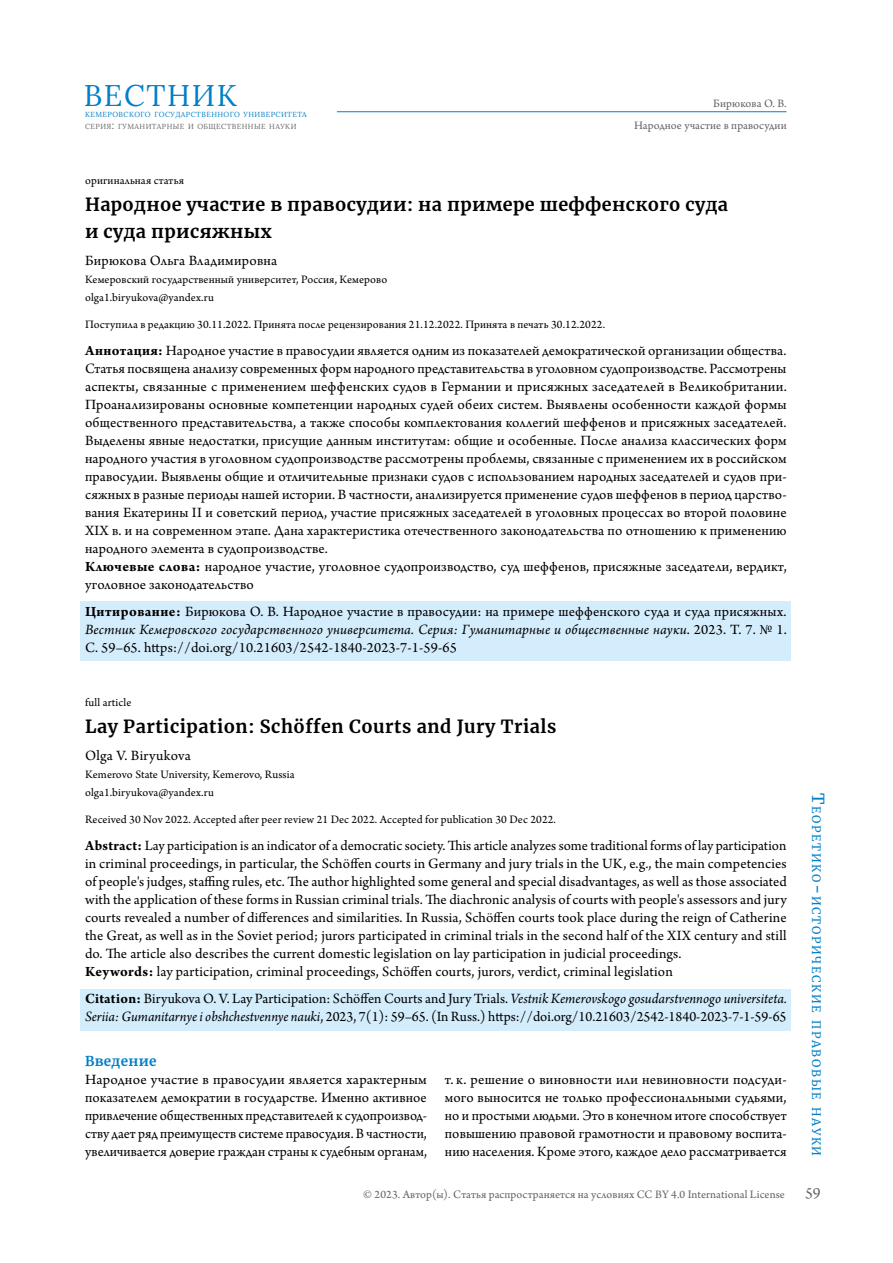
<style>
.page{position:relative;width:893px;height:1263px;background:#fff}
.page>*{position:absolute;margin:0;border:0;box-sizing:border-box;transform-origin:0 0}
.t1{font:29.85px "Lora";letter-spacing:.05em;color:#007fc8}
.t2{font:700 18px/27px "Merriweather";letter-spacing:.02em;color:#000}
.t3{font:16.5px "Arno Pro";color:#646363}
.t4{font:15px/18px "Arno Pro";letter-spacing:.01em;color:#000}
.t5{font:700 13.5px "Merriweather";letter-spacing:.02em;color:#007fc8}
.t6{font:12px/18px "Arno Pro";letter-spacing:.01em;color:#000}
.t7{font:12px/22.8px "Arno Pro";letter-spacing:.01em;color:#646363;text-align:right}
.t8{font:11.55px "Merriweather";letter-spacing:.145em;color:#007fc8}
.t9{font:7.35px/12.6px "Lora";letter-spacing:.055em;color:#007fc8}
.s1{color:#646363}
.s2{font-size:10.5px;color:#646363}
.s3{font-weight:700}
.s4{font-style:italic}
.s5{font-size:16.5px}
</style>
<div class="page">
<hr style="left:337px;top:111px;width:449px;height:1px;background:#007fc8">
<div style="left:81px;top:601px;width:710px;height:60px;background:#d4edfc"></div>
<div style="left:81px;top:989px;width:710px;height:41px;background:#d4edfc"></div>
<h1 class="t1" style="left:84px;top:73px;width:155px">ВЕСТНИК</h1>
<p class="t9" style="left:85px;top:107px;width:223px">кемеровского государственного университета <span class="s1">серия</span><span class="s2">:</span> <span class="s1">гуманитарные и общественные науки</span></p>
<p class="t7" style="left:634px;top:92px;width:154px">Бирюкова О. В.<br>Народное участие в правосудии</p>
<p class="t6" style="left:85px;top:172px;width:100px">оригинальная статья</p>
<p class="t2" style="left:85px;top:190px;width:644px">Народное участие в правосудии: на примере шеффенского суда и суда присяжных</p>
<p class="t4" style="left:85px;top:252px;width:194px">Бирюкова Ольга Владимировна</p>
<p class="t6" style="left:85px;top:271px;width:304px">Кемеровский государственный университет, Россия, Кемерово olga1.biryukova@yandex.ru</p>
<p class="t6" style="left:85px;top:316px;width:522px">Поступила в редакцию 30.11.2022. Принята после рецензирования 21.12.2022. Принята в печать 30.12.2022.</p>
<p class="t4" style="left:85px;top:342px;width:703px"><span class="s3">Аннотация:</span> Народное участие в правосудии является одним из показателей демократической организации общества.<br>Статья посвящена анализу современных форм народного представительства в уголовном судопроизводстве. Рассмотрены аспекты, связанные с применением шеффенских судов в Германии и присяжных заседателей в Великобритании.<br>Проанализированы основные компетенции народных судей обеих систем. Выявлены особенности каждой формы общественного представительства, а также способы комплектования коллегий шеффенов и присяжных заседателей.<br>Выделены явные недостатки, присущие данным институтам: общие и особенные. После анализа классических форм народного участия в уголовном судопроизводстве рассмотрены проблемы, связанные с применением их в российском правосудии. Выявлены общие и отличительные признаки судов с использованием народных заседателей и судов при&shy;сяжных в разные периоды нашей истории. В частности, анализируется применение судов шеффенов в период царство&shy;вания Екатерины II и советский период, участие присяжных заседателей в уголовных процессах во второй половине XIX в. и на современном этапе. Дана характеристика отечественного законодательства по отношению к применению народного элемента в судопроизводстве.<br><span class="s3">Ключевые слова:</span> народное участие, уголовное судопроизводство, суд шеффенов, присяжные заседатели, вердикт, уголовное законодательство</p>
<p class="t4" style="left:85px;top:603px;width:703px;text-align:justify"><span class="s3">Цитирование:</span> Бирюкова О. В. Народное участие в правосудии: на примере шеффенского суда и суда присяжных.<br><span class="s4">Вестник Кемеровского государственного университета. Серия: Гуманитарные и общественные науки</span>. 2023. Т. 7. № 1.<br>С. 59–65. https://doi.org/10.21603/2542-1840-2023-7-1-59-65</p>
<p class="t6" style="left:85px;top:694px;width:48px">full article</p>
<p class="t2" style="left:85px;top:712px;width:473px">Lay Participation: Schöffen Courts and Jury Trials</p>
<p class="t4" style="left:85px;top:747px;width:107px">Olga V. Biryukova</p>
<p class="t6" style="left:85px;top:766px;width:211px">Kemerovo State University, Kemerovo, Russia olga1.biryukova@yandex.ru</p>
<p class="t6" style="left:85px;top:811px;width:472px">Received 30 Nov 2022. Accepted after peer review 21 Dec 2022. Accepted for publication 30 Dec 2022.</p>
<p class="t4" style="left:85px;top:837px;width:703px"><span class="s3">Abstract:</span> Lay participation is an indicator of a democratic society. This article analyzes some traditional forms of lay participation in criminal proceedings, in particular, the Schöffen courts in Germany and jury trials in the UK, e.g., the main competencies of people's judges, staffing rules, etc. The author highlighted some general and special disadvantages, as well as those associated with the application of these forms in Russian criminal trials. The diachronic analysis of courts with people's assessors and jury courts revealed a number of differences and similarities. In Russia, Schöffen courts took place during the reign of Catherine the Great, as well as in the Soviet period; jurors participated in criminal trials in the second half of the XIX century and still do. The article also describes the current domestic legislation on lay participation in judicial proceedings.<br><span class="s3">Keywords:</span> lay participation, criminal proceedings, Schöffen courts, jurors, verdict, criminal legislation</p>
<p class="t4" style="left:85px;top:990px;width:703px"><span class="s3">Citation:</span> Biryukova O. V. Lay Participation: Schöffen Courts and Jury Trials. <span class="s4">Vestnik Kemerovskogo gosudarstvennogo universiteta.<br>Seriia: Gumanitarnye i obshchestvennye nauki</span>, 2023, 7(1): 59–65. (In Russ.) https://doi.org/10.21603/2542-1840-2023-7-1-59-65</p>
<p class="t5" style="left:85px;top:1052px;width:73px">Введение</p>
<p class="t4" style="left:85px;top:1071px;width:343px;text-align:justify">Народное участие в правосудии является характерным показателем демократии в государстве. Именно активное привлечение общественных представителей к судопроизвод&shy;ству дает ряд преимуществ системе правосудия. В частности, увеличивается доверие граждан страны к судебным органам,</p>
<p class="t4" style="left:445px;top:1071px;width:343px;text-align:justify">т. к. решение о виновности или невиновности подсуди&shy;мого выносится не только профессиональными судьями, но и простыми людьми. Это в конечном итоге способствует повышению правовой грамотности и правовому воспита&shy;нию населения. Кроме этого, каждое дело рассматривается</p>
<p class="t7" style="left:363px;top:1184px;width:423px">© 2023. Автор(ы). Cтатья распространяется на условиях CC BY 4.0 International License</p>
<p class="t8" style="left:824px;top:793px;width:365px;rotate:90deg"><span class="s5">Т</span>еоретико<span class="s5">-</span>исторические правовые науки</p>
<p class="t3" style="left:805px;top:1184px;width:17px">59</p>
</div>
